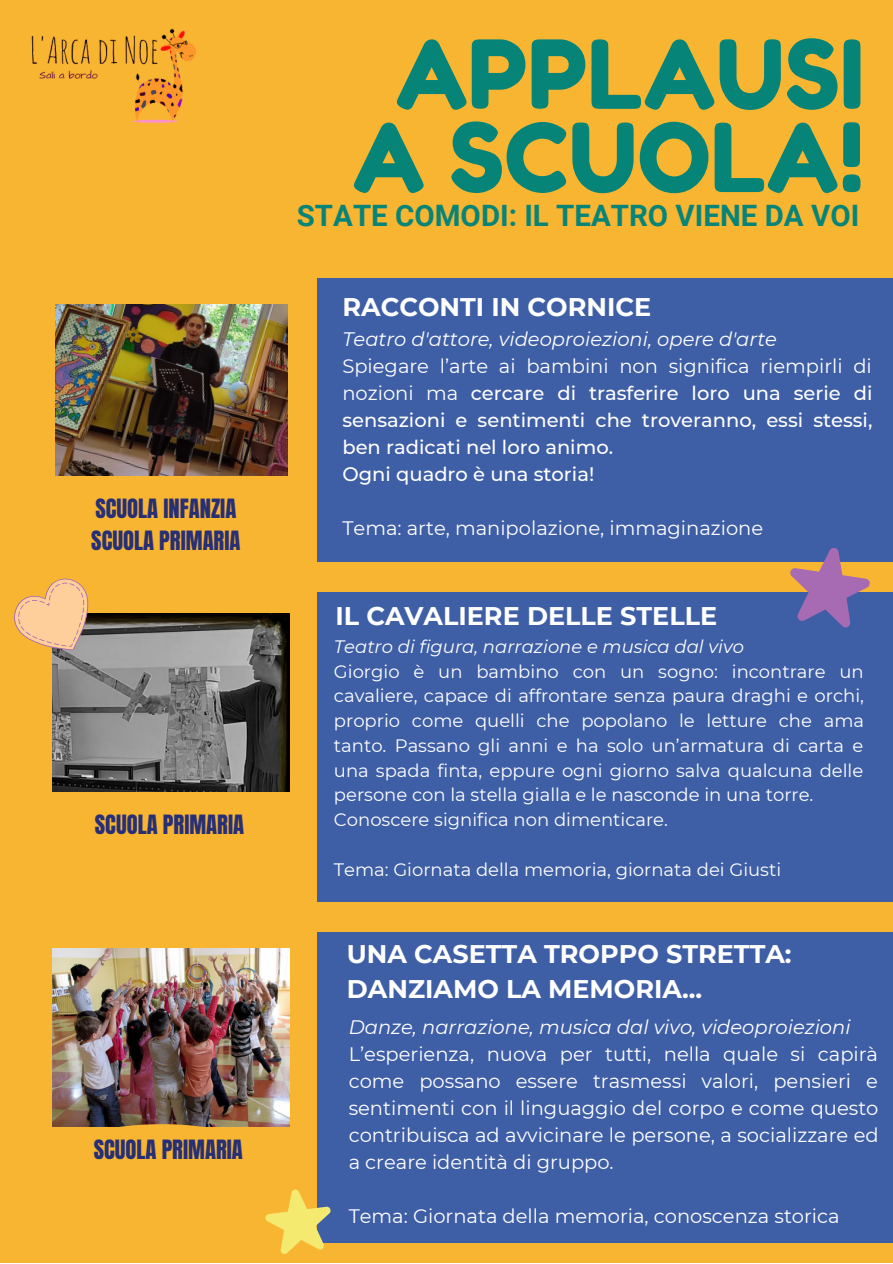
<style>
.page{position:relative;width:893px;height:1264px;background:#fff}
.page>*{position:absolute;margin:0;border:0;box-sizing:border-box;transform-origin:0 0}
.t1{font:94.65px "Fredoka One";color:#078478}
.t2{font:700 29.4px "Roboto";color:#078478}
.t3{font:700 25.5px "Montserrat";color:#fff}
.t4{font:22.65px "Anton";color:#272f76}
.t5{font:19.5px/27px "Montserrat";color:#fff}
.t6{font:500 19.5px/27px "Montserrat";color:#fff;text-align:justify}
.t7{font:italic 19.5px "Montserrat";color:#fff}
.t8{font:18px/24.8px "Montserrat";color:#fff;text-align:justify}
.t9{font:italic 18px "Montserrat";color:#fff}
.s1{font-weight:400}
</style>
<div class="page">
<div style="left:0;top:0;width:892px;height:1262px;background:#f8b532"></div>
<div style="left:317px;top:278px;width:575px;height:283px;background:#3e5ea6"></div>
<img style="left:55px;top:305px;width:232px;height:171px">
<div style="left:317px;top:932px;width:575px;height:310px;background:#3e5ea6"></div>
<img style="left:52px;top:948px;width:238px;height:178px">
<div style="left:43px;top:1124px;width:237px;height:84px;background:#f8b532;border-radius:50%"></div>
<img style="left:52px;top:614px;width:237px;height:177px">
<div style="left:317px;top:592px;width:575px;height:309px;background:#3e5ea6"></div>
<svg style="left:783px;top:548px;width:91px;height:80px"></svg>
<svg style="left:265px;top:1189px;width:71px;height:65px"></svg>
<svg style="left:14px;top:578px;width:100px;height:91px"></svg>
<img style="left:31px;top:28px;width:165px;height:96px">
<p class="t4" style="left:95px;top:492px;width:142px">SCUOLA INFANZIA</p>
<p class="t4" style="left:91px;top:524px;width:151px">SCUOLA PRIMARIA</p>
<p class="t4" style="left:95px;top:808px;width:151px">SCUOLA PRIMARIA</p>
<p class="t4" style="left:94px;top:1133px;width:151px">SCUOLA PRIMARIA</p>
<p class="t1" style="left:395px;top:17px;width:470px">APPLAUSI</p>
<p class="t1" style="left:352px;top:100px;width:513px">A SCUOLA!</p>
<p class="t2" style="left:297px;top:199px;width:564px">STATE COMODI: IL TEATRO VIENE DA VOI</p>
<p class="t3" style="left:342px;top:291px;width:310px">RACCONTI IN CORNICE</p>
<p class="t7" style="left:342px;top:327px;width:436px">Teatro d'attore, videoproiezioni, opere d'arte</p>
<p class="t6" style="left:342px;top:353px;width:531px"><span class="s1">Spiegare l’arte ai bambini non significa riempirli di nozioni ma</span> cercare di trasferire loro una serie di sensazioni e sentimenti che troveranno, essi stessi, ben radicati nel loro animo.</p>
<p class="t6" style="left:342px;top:461px;width:253px">Ogni quadro è una storia!</p>
<p class="t5" style="left:342px;top:515px;width:422px">Tema: arte, manipolazione, immaginazione</p>
<p class="t3" style="left:335px;top:600px;width:383px">IL CAVALIERE DELLE STELLE</p>
<p class="t9" style="left:334px;top:635px;width:411px">Teatro di figura, narrazione e musica dal vivo</p>
<p class="t8" style="left:334px;top:659px;width:531px">Giorgio è un bambino con un sogno: incontrare un cavaliere, capace di affrontare senza paura draghi e orchi, proprio come quelli che popolano le letture che ama tanto. Passano gli anni e ha solo un’armatura di carta e una spada finta, eppure ogni giorno salva qualcuna delle persone con la stella gialla e le nasconde in una torre.</p>
<p class="t8" style="left:334px;top:807px;width:335px">Conoscere significa non dimenticare.</p>
<p class="t8" style="left:334px;top:856px;width:449px">Tema: Giornata della memoria, giornata dei Giusti</p>
<p class="t3" style="left:347px;top:938px;width:446px">UNA CASETTA TROPPO STRETTA:</p>
<p class="t3" style="left:347px;top:973px;width:357px">DANZIAMO LA MEMORIA...</p>
<p class="t7" style="left:348px;top:1015px;width:503px">Danze, narrazione, musica dal vivo, videoproiezioni</p>
<p class="t5" style="left:348px;top:1040px;width:531px">L’esperienza, nuova per tutti, nella quale si capirà come possano essere trasmessi valori, pensieri e sentimenti con il linguaggio del corpo e come questo contribuisca ad avvicinare le persone, a socializzare ed a creare identità di gruppo.</p>
<p class="t5" style="left:348px;top:1202px;width:492px">Tema: Giornata della memoria, conoscenza storica</p>
</div>
